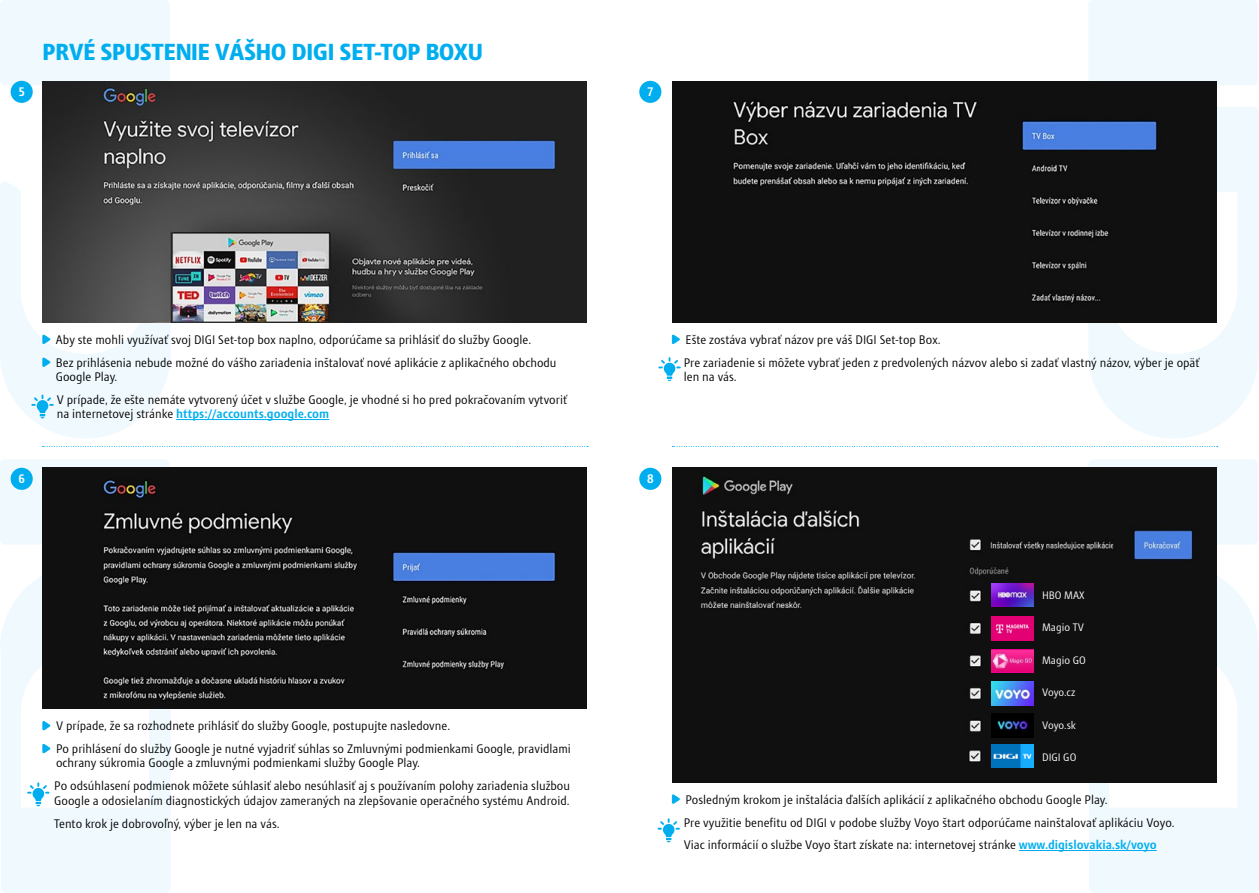
<style>
.page{position:relative;width:1259px;height:893px;background:#fff}
.page>*{position:absolute;margin:0;border:0;box-sizing:border-box;transform-origin:0 0}
.t1{font:800 22.5px "Modena";color:#00aeef}
.t2{font:12px/23px "Modena";color:#000}
.t3{font:700 12px "Modena";color:#00aeef}
.t4{font:700 12px "Modena";color:#fff}
.t5{font:10.5px "Modena";color:#fff}
.s1{font-weight:400;color:#000}
.s2{font-weight:700;color:#00aeef}
</style>
<div class="page">
<svg style="left:0;top:0;width:171px;height:893px;fill:#eff9fe"></svg>
<svg style="left:1088px;top:0;width:171px;height:893px;fill:#eff9fe"></svg>
<svg style="left:43px;top:446px;width:545px;height:1px"></svg>
<svg style="left:672px;top:446px;width:545px;height:1px"></svg>
<hr style="left:176px;top:419px;width:153px;height:1px;background:#00aeef">
<svg style="left:42px;top:334px;width:9px;height:10px"></svg>
<svg style="left:42px;top:357px;width:9px;height:10px"></svg>
<svg style="left:671px;top:334px;width:9px;height:10px"></svg>
<svg style="left:42px;top:720px;width:9px;height:10px"></svg>
<svg style="left:42px;top:743px;width:9px;height:10px"></svg>
<hr style="left:1019px;top:850px;width:137px;height:1px;background:#00aeef">
<svg style="left:671px;top:794px;width:9px;height:9px"></svg>
<img style="left:43px;top:81px;width:544px;height:241px">
<img style="left:672px;top:81px;width:544px;height:241px">
<img style="left:43px;top:468px;width:544px;height:240px">
<svg style="left:31px;top:395px;width:23px;height:23px"></svg>
<svg style="left:658px;top:357px;width:22px;height:24px"></svg>
<svg style="left:657px;top:818px;width:23px;height:24px"></svg>
<svg style="left:27px;top:782px;width:23px;height:24px"></svg>
<div style="left:11px;top:81px;width:22px;height:22px;background:#00aeef;border-radius:50%"></div>
<div style="left:639px;top:81px;width:22px;height:22px;background:#00aeef;border-radius:50%"></div>
<div style="left:639px;top:468px;width:22px;height:22px;background:#00aeef;border-radius:50%"></div>
<div style="left:11px;top:468px;width:22px;height:22px;background:#00aeef;border-radius:50%"></div>
<div style="left:672px;top:468px;width:544px;height:314px;background:#101010"></div>
<img style="left:700px;top:476px;width:498px;height:262px">
<img style="left:969px;top:750px;width:13px;height:12px">
<img style="left:991px;top:616px;width:42px;height:24px">
<div style="left:991px;top:649px;width:42px;height:24px;background:linear-gradient(to right,#e50277,#e50476)"></div>
<img style="left:991px;top:651px;width:42px;height:20px">
<img style="left:991px;top:682px;width:42px;height:24px">
<img style="left:991px;top:713px;width:42px;height:24px">
<img style="left:991px;top:583px;width:42px;height:23px">
<img style="left:991px;top:744px;width:42px;height:24px">
<p class="t4" style="left:18px;top:84px;width:8px">5</p>
<h1 class="t1" style="left:43px;top:38px;width:442px">PRVÉ SPUSTENIE VÁŠHO DIGI SET-TOP BOXU</h1>
<p class="t4" style="left:647px;top:84px;width:8px">7</p>
<p class="t4" style="left:18px;top:471px;width:8px">6</p>
<p class="t2" style="left:56px;top:328px;width:502px">Aby ste mohli využívať svoj DIGI Set-top box naplno, odporúčame sa prihlásiť do služby Google.<br>Bez prihlásenia nebude možné do vášho zariadenia inštalovať nové aplikácie z aplikačného obchodu</p>
<p class="t2" style="left:56px;top:365px;width:513px">Google Play.<br>V prípade, že ešte nemáte vytvorený účet v službe Google, je vhodné si ho pred pokračovaním vytvoriť</p>
<p class="t3" style="left:57px;top:407px;width:274px"><span class="s1">na internetovej stránke</span> https://accounts.google.com</p>
<p class="t2" style="left:684px;top:328px;width:517px">Ešte zostáva vybrať názov pre váš DIGI Set-top Box.<br>Pre zariadenie si môžete vybrať jeden z predvolených názvov alebo si zadať vlastný názov, výber je opäť</p>
<p class="t2" style="left:684px;top:365px;width:54px">len na vás.</p>
<p class="t4" style="left:647px;top:471px;width:8px">8</p>
<p class="t5" style="left:1042px;top:588px;width:44px">HBO MAX</p>
<p class="t5" style="left:1042px;top:621px;width:43px">Magio TV</p>
<p class="t5" style="left:1042px;top:653px;width:45px">Magio GO</p>
<p class="t5" style="left:1042px;top:686px;width:35px">Voyo.cz</p>
<p class="t5" style="left:1042px;top:718px;width:35px">Voyo.sk</p>
<p class="t5" style="left:1042px;top:751px;width:36px">DIGI GO</p>
<p class="t2" style="left:56px;top:714px;width:516px">V prípade, že sa rozhodnete prihlásiť do služby Google, postupujte nasledovne.<br>Po prihlásení do služby Google je nutné vyjadriť súhlas so Zmluvnými podmienkami Google, pravidlami</p>
<p class="t2" style="left:54px;top:752px;width:517px">ochrany súkromia Google a zmluvnými podmienkami služby Google Play.<br>Po odsúhlasení podmienok môžete súhlasiť alebo nesúhlasiť aj s používaním polohy zariadenia službou</p>
<p class="t2" style="left:54px;top:789px;width:517px">Google a odosielaním diagnostických údajov zameraných na zlepšovanie operačného systému Android.<br>Tento krok je dobrovoľný, výber je len na vás.</p>
<p class="t2" style="left:684px;top:788px;width:492px">Posledným krokom je inštalácia ďalších aplikácií z aplikačného obchodu Google Play.<br>Pre využitie benefitu od DIGI v podobe služby Voyo štart odporúčame nainštalovať aplikáciu Voyo.<br>Viac informácií o službe Voyo štart získate na: internetovej stránke <span class="s2">www.digislovakia.sk/voyo</span></p>
</div>
